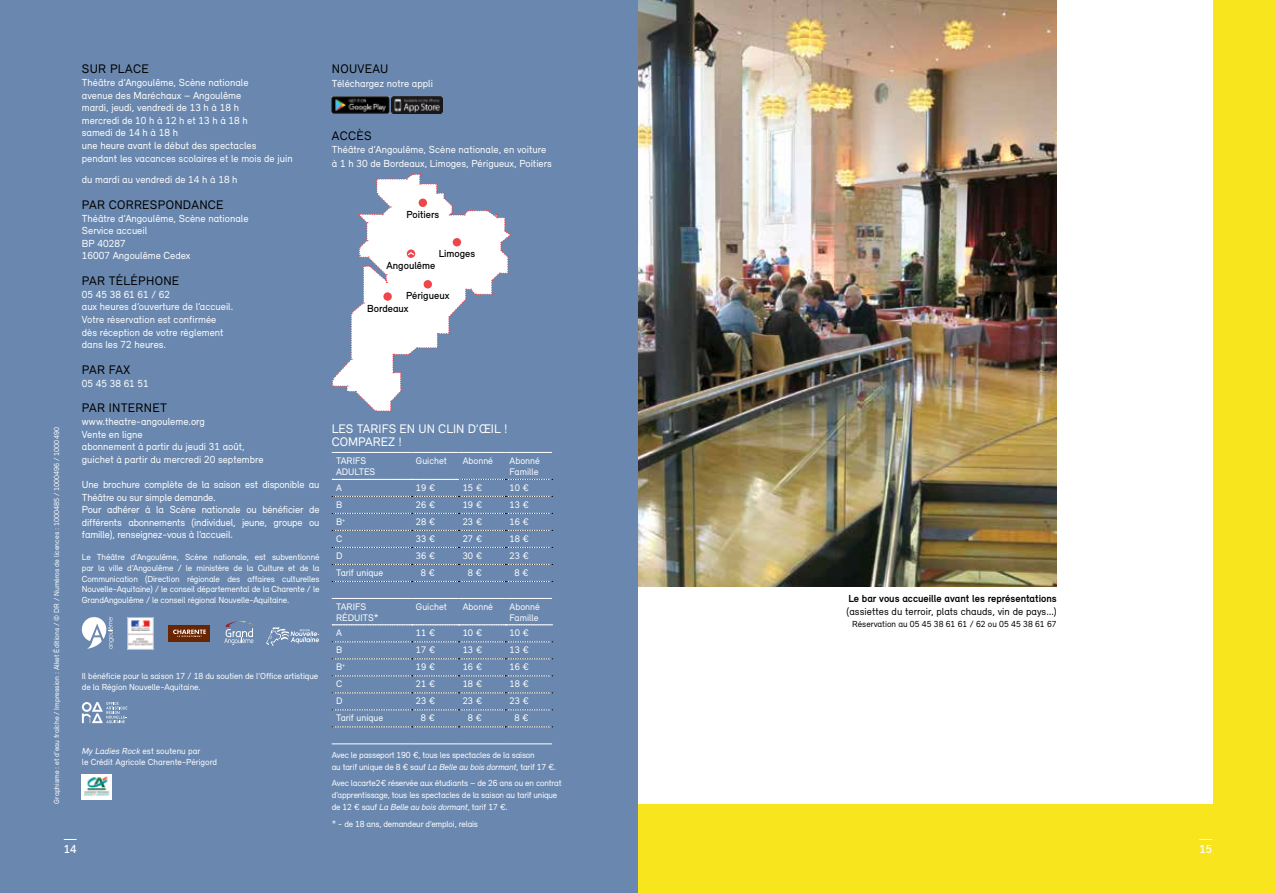
<style>
.page{position:relative;width:1276px;height:893px;background:#fff}
.page>*{position:absolute;margin:0;border:0;box-sizing:border-box;transform-origin:0 0}
.t1{font:12.75px "Relevant";letter-spacing:.02em;color:#000}
.t2{font:12.75px/13.5px "Relevant";color:#fff}
.t3{font:500 12px "Relevant";color:#fff}
.t4{font:10.5px/12.6px "Relevant";color:#fff}
.t5{font:10.5px "Relevant";letter-spacing:.005em;color:#000}
.t6{font:500 10.5px "Relevant";color:#000}
.t7{font:700 10.5px "Relevant";color:#000}
.t8{font:9.75px/10.5px "Relevant";color:#fff}
.t9{font:9px/10.8px "Relevant";letter-spacing:-.015em;color:#fff}
.t10{font:9px "Relevant";color:#000}
.t11{font:7.5px "Relevant";color:#fff}
.s1{font-style:italic}
</style>
<div class="page">
<div style="left:638px;top:0;width:638px;height:893px;background:#f8e51e"></div>
<div style="left:0;top:0;width:638px;height:893px;background:#6a88af"></div>
<svg style="left:64px;top:839px;width:13px;height:1px"></svg>
<svg style="left:1199px;top:839px;width:13px;height:1px"></svg>
<div style="left:638px;top:0;width:574px;height:804px;background:#fff"></div>
<img style="left:332px;top:97px;width:57px;height:17px">
<img style="left:391px;top:97px;width:52px;height:17px">
<svg style="left:332px;top:513px;width:221px;height:1px"></svg>
<svg style="left:332px;top:530px;width:221px;height:1px"></svg>
<svg style="left:332px;top:547px;width:221px;height:1px"></svg>
<svg style="left:332px;top:496px;width:221px;height:1px"></svg>
<svg style="left:332px;top:564px;width:221px;height:1px"></svg>
<svg style="left:332px;top:581px;width:221px;height:1px"></svg>
<svg style="left:332px;top:726px;width:221px;height:1px"></svg>
<svg style="left:332px;top:641px;width:221px;height:1px"></svg>
<svg style="left:332px;top:658px;width:221px;height:1px"></svg>
<svg style="left:332px;top:675px;width:221px;height:1px"></svg>
<svg style="left:332px;top:692px;width:221px;height:1px"></svg>
<svg style="left:332px;top:709px;width:221px;height:1px"></svg>
<hr style="left:332px;top:452px;width:80px;height:1px;background:#fff">
<hr style="left:412px;top:452px;width:46px;height:1px;background:#fff">
<hr style="left:458px;top:452px;width:47px;height:1px;background:#fff">
<hr style="left:505px;top:452px;width:47px;height:1px;background:#fff">
<hr style="left:332px;top:743px;width:80px;height:1px;background:#fff">
<hr style="left:412px;top:743px;width:46px;height:1px;background:#fff">
<hr style="left:458px;top:743px;width:47px;height:1px;background:#fff">
<hr style="left:505px;top:743px;width:47px;height:1px;background:#fff">
<hr style="left:332px;top:598px;width:80px;height:1px;background:#fff">
<hr style="left:412px;top:598px;width:46px;height:1px;background:#fff">
<hr style="left:458px;top:598px;width:47px;height:1px;background:#fff">
<hr style="left:505px;top:598px;width:47px;height:1px;background:#fff">
<svg style="left:332px;top:624px;width:221px;height:1px"></svg>
<svg style="left:332px;top:479px;width:221px;height:1px"></svg>
<img style="left:638px;top:0;width:418px;height:587px">
<svg style="left:332px;top:174px;width:179px;height:237px"></svg>
<img style="left:82px;top:774px;width:30px;height:25px">
<svg style="left:82px;top:617px;width:32px;height:32px"></svg>
<svg style="left:82px;top:702px;width:45px;height:22px"></svg>
<svg style="left:266px;top:627px;width:53px;height:19px"></svg>
<div style="left:169px;top:625px;width:41px;height:16px;background:#692400"></div>
<svg style="left:173px;top:630px;width:33px;height:7px"></svg>
<svg style="left:224px;top:621px;width:30px;height:24px"></svg>
<img style="left:128px;top:617px;width:25px;height:33px">
<p class="t11" style="left:52px;top:804px;width:378px;rotate:-90deg">Graphisme : et d’eau fraîche / Impression : Alket Éditions / © DR / N uméros de licences : 1000485 / 1000496 / 1000490</p>
<p class="t1" style="left:82px;top:61px;width:37px">sur plac</p>
<p class="t1" style="left:141px;top:61px;width:9px">e</p>
<p class="t4" style="left:82px;top:76px;width:212px">Théâtre d’Angoulême, Scène nationale<br>avenue des Maréchaux – Angoulême<br>mardi, jeudi, vendredi de 13 h à 18 h<br>mercredi de 10 h à 12 h et 13 h à 18 h<br>samedi de 14 h à 18 h<br>une heure avant le début des spectacles pendant les vacances scolaires et le mois de juin</p>
<p class="t4" style="left:82px;top:173px;width:157px">du mardi au vendredi de 14 h à 18 h</p>
<p class="t1" style="left:82px;top:197px;width:77px">par correspo</p>
<p class="t1" style="left:174px;top:197px;width:51px">ndance</p>
<p class="t4" style="left:82px;top:211px;width:168px">Théâtre d’Angoulême, Scène nationale<br>Service accueil<br>BP 40287<br>16007 Angoulême Cedex</p>
<p class="t1" style="left:82px;top:273px;width:36px">pa r télép</p>
<p class="t1" style="left:146px;top:273px;width:35px">hone</p>
<p class="t4" style="left:82px;top:288px;width:153px">05 45 38 61 61 / 62<br>aux heures d’ouverture de l’accueil.<br>Votre réservation est confirmée dès réception de votre règlement dans les 72 heures.</p>
<p class="t1" style="left:82px;top:362px;width:42px">pa r fax</p>
<p class="t4" style="left:82px;top:376px;width:68px">05 45 38 61 51</p>
<p class="t1" style="left:82px;top:400px;width:84px">par i nternet</p>
<p class="t4" style="left:82px;top:415px;width:183px">www.theatre-angouleme.org<br>Vente en ligne<br>abonnement à partir du jeudi 31 août, guichet à partir du mercredi 20 septembre</p>
<p class="t4" style="left:82px;top:478px;width:239px">Une brochure complète de la saison est disponible au Théâtre ou sur simple demande.<br>Pour adhérer à la Scène nationale ou bénéficier de différents abonnements (individuel, jeune, groupe ou famille), renseignez-vous à l’accueil.</p>
<p class="t9" style="left:82px;top:551px;width:239px;text-align:justify">Le Théâtre d’Angoulême, Scène nationale, est subventionné par la ville d’Angoulême / le ministère de la Culture et de la Communication (Direction régionale des affaires culturelles Nouvelle-Aquitaine) / le conseil départemental de la Charente / le GrandAngoulême / le conseil régional Nouvelle-Aquitaine.</p>
<p class="t9" style="left:82px;top:670px;width:238px">Il bénéficie pour la saison 17 / 18 du soutien de l’Office artistique de la Région Nouvelle-Aquitaine.</p>
<p class="t9" style="left:82px;top:746px;width:137px"><span class="s1">My Ladies Rock</span> est soutenu par<br>le Crédit Agricole Charente-Périgord</p>
<p class="t1" style="left:332px;top:61px;width:58px">nouveau</p>
<p class="t4" style="left:332px;top:77px;width:103px">Téléchargez notre appli</p>
<p class="t1" style="left:332px;top:128px;width:9px">acc</p>
<p class="t1" style="left:356px;top:128px;width:15px">ès</p>
<p class="t4" style="left:332px;top:143px;width:221px;line-height:13.5px">Théâtre d’Angoulême, Scène nationale, en voiture à 1 h 30 de Bordeaux, Limoges, Périgueux, Poitiers</p>
<p class="t6" style="left:406px;top:208px;width:34px">Poitiers</p>
<p class="t6" style="left:439px;top:247px;width:38px">Limoges</p>
<p class="t6" style="left:387px;top:259px;width:50px">Angoulême</p>
<p class="t6" style="left:406px;top:290px;width:45px">Périgueux</p>
<p class="t6" style="left:367px;top:302px;width:43px">Bordeaux</p>
<p class="t2" style="left:332px;top:421px;width:177px">LES TARIFS EN UN CLIN D’ŒIL !<br>COM PAREZ !</p>
<p class="t8" style="left:336px;top:455px;width:40px">Tari fs adultes</p>
<p class="t8" style="left:416px;top:455px;width:32px">Guichet</p>
<p class="t8" style="left:463px;top:455px;width:32px">Abonné</p>
<p class="t8" style="left:509px;top:455px;width:32px">Abonné<br>Famille</p>
<p class="t8" style="left:336px;top:482px;width:7px">A</p>
<p class="t8" style="left:416px;top:482px;width:21px">19 €</p>
<p class="t8" style="left:463px;top:482px;width:21px">15€</p>
<p class="t8" style="left:509px;top:482px;width:21px">10€</p>
<p class="t8" style="left:336px;top:499px;width:8px">B</p>
<p class="t8" style="left:416px;top:499px;width:21px">26€</p>
<p class="t8" style="left:463px;top:499px;width:21px">19€</p>
<p class="t8" style="left:509px;top:499px;width:21px">13€</p>
<p class="t8" style="left:336px;top:516px;width:11px">B<sup>+</sup></p>
<p class="t8" style="left:416px;top:516px;width:21px">28€</p>
<p class="t8" style="left:463px;top:516px;width:21px">23€</p>
<p class="t8" style="left:509px;top:516px;width:21px">16€</p>
<p class="t8" style="left:336px;top:533px;width:8px">C</p>
<p class="t8" style="left:416px;top:533px;width:21px">33€</p>
<p class="t8" style="left:463px;top:533px;width:21px">27€</p>
<p class="t8" style="left:509px;top:533px;width:21px">18€</p>
<p class="t8" style="left:336px;top:550px;width:8px">D</p>
<p class="t8" style="left:416px;top:550px;width:21px">36€</p>
<p class="t8" style="left:463px;top:550px;width:21px">30€</p>
<p class="t8" style="left:509px;top:550px;width:21px">23€</p>
<p class="t8" style="left:336px;top:567px;width:49px">Tarif unique</p>
<p class="t8" style="left:421px;top:567px;width:16px">8 €</p>
<p class="t8" style="left:468px;top:567px;width:16px">8 €</p>
<p class="t8" style="left:514px;top:567px;width:16px">8 €</p>
<p class="t8" style="left:336px;top:601px;width:44px">Tari fs<br>RÉduits*</p>
<p class="t8" style="left:416px;top:601px;width:32px">Guichet</p>
<p class="t8" style="left:463px;top:601px;width:32px">Abonné</p>
<p class="t8" style="left:509px;top:601px;width:32px">Abonné<br>Famille</p>
<p class="t8" style="left:336px;top:628px;width:7px">A</p>
<p class="t8" style="left:416px;top:628px;width:21px">11 €</p>
<p class="t8" style="left:463px;top:628px;width:21px">10 €</p>
<p class="t8" style="left:509px;top:628px;width:21px">10 €</p>
<p class="t8" style="left:336px;top:645px;width:8px">B</p>
<p class="t8" style="left:416px;top:645px;width:21px">17 €</p>
<p class="t8" style="left:463px;top:645px;width:21px">13 €</p>
<p class="t8" style="left:509px;top:645px;width:21px">13 €</p>
<p class="t8" style="left:336px;top:662px;width:11px">B<sup>+</sup></p>
<p class="t8" style="left:416px;top:662px;width:21px">19 €</p>
<p class="t8" style="left:463px;top:662px;width:21px">16 €</p>
<p class="t8" style="left:509px;top:662px;width:21px">16 €</p>
<p class="t8" style="left:336px;top:679px;width:8px">C</p>
<p class="t8" style="left:416px;top:679px;width:21px">21 €</p>
<p class="t8" style="left:463px;top:679px;width:21px">18 €</p>
<p class="t8" style="left:509px;top:679px;width:21px">18 €</p>
<p class="t8" style="left:336px;top:696px;width:8px">D</p>
<p class="t8" style="left:416px;top:696px;width:21px">23 €</p>
<p class="t8" style="left:463px;top:696px;width:21px">23 €</p>
<p class="t8" style="left:509px;top:696px;width:21px">23 €</p>
<p class="t8" style="left:336px;top:713px;width:49px">Tarif unique</p>
<p class="t8" style="left:421px;top:713px;width:16px">8 €</p>
<p class="t8" style="left:468px;top:713px;width:16px">8 €</p>
<p class="t8" style="left:514px;top:713px;width:16px">8 €</p>
<p class="t9" style="left:332px;top:748px;width:226px;line-height:12px">Avec le passeport 190 €, tous les spectacles de la saison<br>au tarif unique de 8 € sauf <span class="s1">La Belle au bois dormant</span>, tarif 17 €.</p>
<p class="t9" style="left:332px;top:777px;width:231px;line-height:12px">Avec lacarte2€ réservée aux étudiants – de 26 ans ou en contrat d’apprentissage, tous les spectacles de la saison au tarif unique de 12 € sauf <span class="s1">La Belle au bois dormant</span>, tarif 17 €.</p>
<p class="t9" style="left:332px;top:818px;width:148px">* - de 18 ans, demandeur d’emploi, relais</p>
<p class="t7" style="left:848px;top:592px;width:210px">Le bar vous accueille avant les représentations</p>
<p class="t5" style="left:846px;top:605px;width:212px">(assiettes du terroir, plats chauds, vin de pays…)</p>
<p class="t10" style="left:852px;top:619px;width:206px">Réservation au 05 45 38 61 61 / 62 ou 05 45 38 61 67</p>
<p class="t3" style="left:64px;top:841px;width:14px">14</p>
<p class="t3" style="left:1199px;top:841px;width:14px">15</p>
</div>
